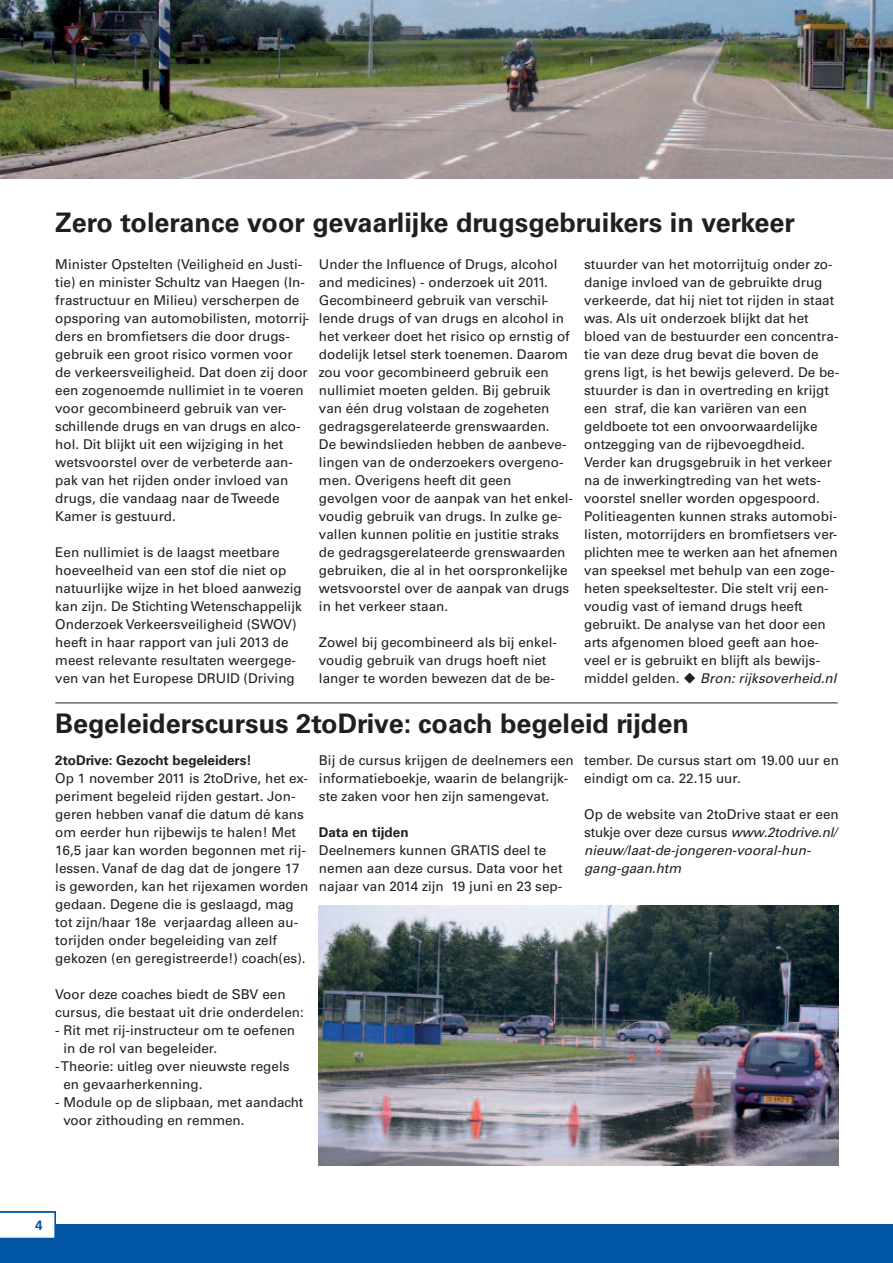
<style>
.page{position:relative;width:893px;height:1263px;background:#fff}
.page>*{position:absolute;margin:0;border:0;box-sizing:border-box;transform-origin:0 0}
.t1{font:700 27px "Univers LT Std";color:#231f20}
.t2{font:13.5px/18px "Univers LT Std";color:#231f20}
.t3{font:italic 13.5px/18px "Univers LT Std";color:#231f20}
.t4{font:700 13.5px "Univers LT Std";color:#231f20}
.t5{font:700 13.5px "Frutiger LT Std";color:#0155a5}
.s1{font-style:italic}
.s2{font-style:normal}
</style>
<div class="page">
<div style="left:0;top:1225px;width:893px;height:38px;background:#0155a5"></div>
<svg style="left:0;top:1212px;width:55px;height:26px"></svg>
<img style="left:0;top:0;width:893px;height:179px">
<img style="left:319px;top:906px;width:519px;height:259px">
<hr style="left:55px;top:702px;width:783px;height:1px;background:#231f20">
<h1 class="t1" style="left:55px;top:213px;width:741px">Zero tolerance voor gevaarlijke drugsgebruikers in verkeer</h1>
<p class="t2" style="left:55px;top:256px;width:256px">Minister Opstelten (Veiligheid en Justi&shy;tie) en minister Schultz van Haegen (In&shy;frastructuur en Milieu) verscherpen de opsporing van automobilisten, motorrij&shy;ders en bromfietsers die door drugs&shy;gebruik een groot risico vormen voor de verkeersveiligheid. Dat doen zij door een zogenoemde nullimiet in te voeren voor gecombineerd gebruik van ver&shy;schillende drugs en van drugs en alco&shy;hol. Dit blijkt uit een wijziging in het wetsvoorstel over de verbeterde aan&shy;pak van het rijden onder invloed van drugs, die vandaag naar deTweede Kamer is gestuurd.</p>
<p class="t2" style="left:55px;top:544px;width:248px">Een nullimiet is de laagst meetbare hoeveelheid van een stof die niet op natuurlijke wijze in het bloed aanwezig kan zijn. De Stichting Wetenschappelijk Onderzoek Verkeersveiligheid (SWOV) heeft in haar rapport van juli 2013 de meest relevante resultaten weergege&shy;ven van het Europese DRUID (Driving</p>
<p class="t2" style="left:319px;top:256px;width:256px">Under the Influence of Drugs, alcohol and medicines) - onderzoek uit 2011.<br>Gecombineerd gebruik van verschil&shy;lende drugs of van drugs en alcohol in het verkeer doet het risico op ernstig of dodelijk letsel sterk toenemen. Daarom zou voor gecombineerd gebruik een nullimiet moeten gelden. Bij gebruik van één drug volstaan de zogeheten gedragsgerelateerde grenswaarden.<br>De bewindslieden hebben de aanbeve&shy;lingen van de onderzoekers overgeno&shy;men. Overigens heeft dit geen gevolgen voor de aanpak van het enkel&shy;voudig gebruik van drugs. In zulke ge&shy;vallen kunnen politie en justitie straks de gedragsgerelateerde grenswaarden gebruiken, die al in het oorspronkelijke wetsvoorstel over de aanpak van drugs in het verkeer staan.</p>
<p class="t2" style="left:319px;top:634px;width:240px">Zowel bij gecombineerd als bij enkel&shy;voudig gebruik van drugs hoeft niet langer te worden bewezen dat de be-</p>
<p class="t2" style="left:584px;top:256px;width:257px">stuurder van het motorrijtuig onder zo&shy;danige invloed van de gebruikte drug verkeerde, dat hij niet tot rijden in staat was. Als uit onderzoek blijkt dat het bloed van de bestuurder een concentra&shy;tie van deze drug bevat die boven de grens ligt, is het bewijs geleverd. De be&shy;stuurder is dan in overtreding en krijgt een straf, die kan variëren van een geldboete tot een onvoorwaardelijke ontzegging van de rijbevoegdheid.<br>Verder kan drugsgebruik in het verkeer na de inwerkingtreding van het wets&shy;voorstel sneller worden opgespoord.<br>Politieagenten kunnen straks automobi&shy;listen, motorrijders en bromfietsers ver&shy;plichten mee te werken aan het afnemen van speeksel met behulp van een zoge&shy;heten speekseltester. Die stelt vrij een&shy;voudig vast of iemand drugs heeft gebruikt. De analyse van het door een arts afgenomen bloed geeft aan hoe&shy;veel er is gebruikt en blijft als bewijs&shy;middel gelden. ◆ <span class="s1">Bron: rijksoverheid.nl</span></p>
<h1 class="t1" style="left:55px;top:713px;width:635px">Begeleiderscursus 2toDrive: coach begeleid rijden</h1>
<p class="t4" style="left:55px;top:755px;width:198px">2toDrive: Gezocht begeleiders!</p>
<p class="t2" style="left:55px;top:770px;width:255px">Op 1 november 2011 is 2toDrive, het ex&shy;periment begeleid rijden gestart. Jon&shy;geren hebben vanaf die datum dé kans om eerder hun rijbewijs te halen! Met 16,5 jaar kan worden begonnen met rij&shy;lessen. Vanaf de dag dat de jongere 17 is geworden, kan het rijexamen worden gedaan. Degene die is geslaagd, mag tot zijn/haar 18e verjaardag alleen au&shy;torijden onder begeleiding van zelf gekozen (en geregistreerde!) coach(es).</p>
<p class="t2" style="left:55px;top:986px;width:250px">Voor deze coaches biedt de SBV een cursus, die bestaat uit drie onderdelen:</p>
<p class="t2" style="left:55px;top:1022px;width:241px">- Rit met rij-instructeur om te oefenen</p>
<p class="t2" style="left:63px;top:1040px;width:155px">in de rol van begeleider.</p>
<p class="t2" style="left:55px;top:1058px;width:236px">-Theorie: uitleg over nieuwste regels</p>
<p class="t2" style="left:63px;top:1076px;width:141px">en gevaarherkenning.</p>
<p class="t2" style="left:63px;top:1094px;width:242px;text-indent:-8px">- Module op de slipbaan, met aandacht voor zithouding en remmen.</p>
<p class="t2" style="left:319px;top:752px;width:256px">Bij de cursus krijgen de deelnemers een informatieboekje, waarin de belangrijk&shy;ste zaken voor hen zijn samengevat.</p>
<p class="t4" style="left:319px;top:827px;width:91px">Data en tijden</p>
<p class="t2" style="left:319px;top:842px;width:245px">Deelnemers kunnen GRATIS deel te nemen aan deze cursus. Data voor het najaar van 2014 zijn 19 juni en 23 sep-</p>
<p class="t2" style="left:584px;top:752px;width:256px">tember. De cursus start om 19.00 uur en eindigt om ca. 22.15 uur.</p>
<p class="t3" style="left:584px;top:806px;width:256px"><span class="s2">Op de website van 2toDrive staat er een stukje over deze cursus</span> www.2todrive.nl/ nieuw/laat-de-jongeren-vooral-hun&shy;gang-gaan.htm</p>
<p class="t5" style="left:35px;top:1219px;width:9px">4</p>
</div>
